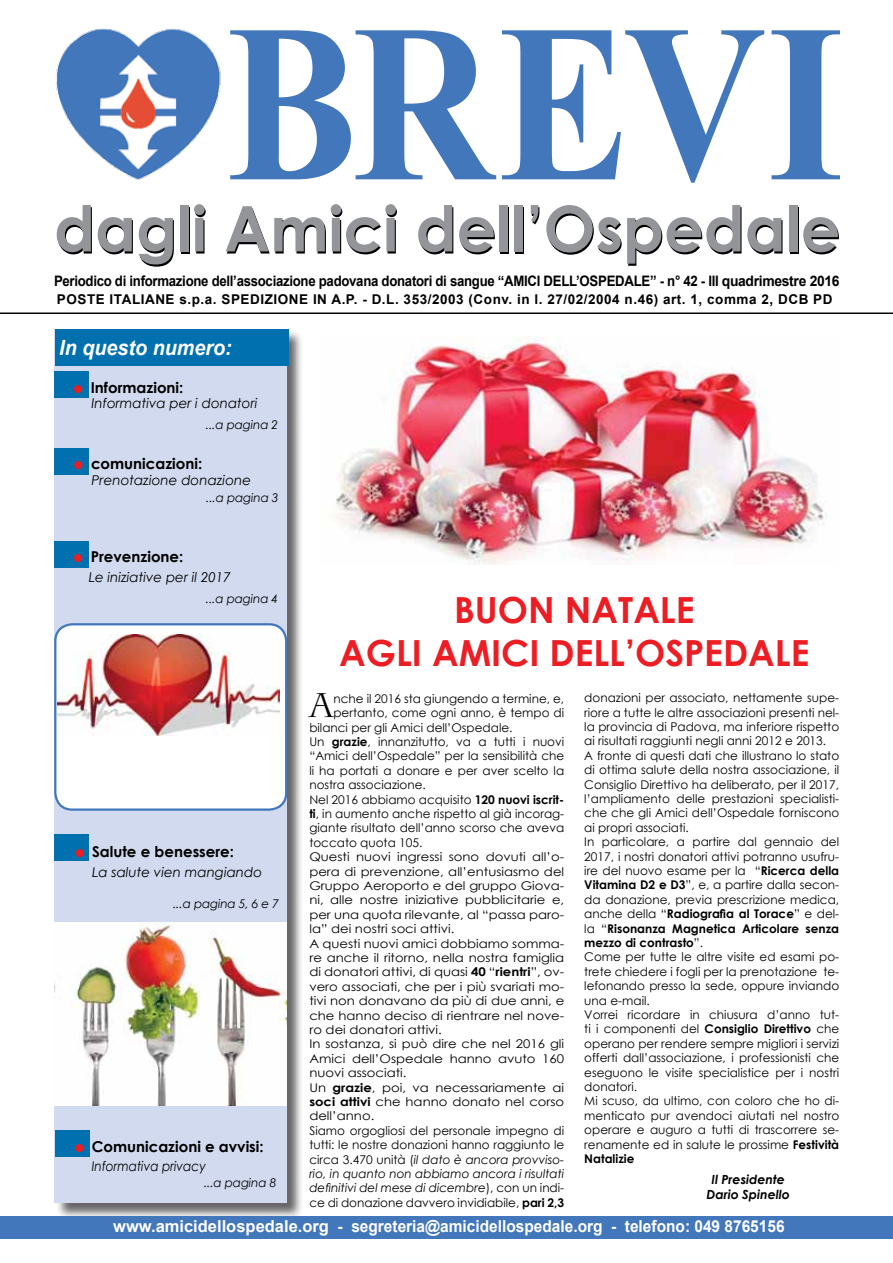
<style>
.page{position:relative;width:893px;height:1263px;background:#fff}
.page>*{position:absolute;margin:0;border:0;box-sizing:border-box;transform-origin:0 0}
.t1{font:700 225px "Times New Roman";letter-spacing:-.01em;color:#4277bc;scale:.88 1}
.t2{font:700 63px "Century Gothic";color:#000}
.t3{font:700 36px/43.2px "Century Gothic";color:#ed1d24;text-align:center}
.t4{font:34.05px "Charlemagne Std";color:#000}
.t5{font:italic 700 21px "Arial";color:#fff;scale:.94 1}
.t6{font:700 16.5px "Arial";color:#fff}
.t7{font:700 15px "Century Gothic";color:#000}
.t8{font:700 14.4px "Arial";letter-spacing:-.02em;color:#000;scale:.91 1}
.t9{font:700 13.5px "Arial";letter-spacing:.04em;color:#000}
.t10{font:italic 13.5px "Century Gothic";color:#000}
.t11{font:italic 13.5px "Century Gothic";color:#000;scale:.9 1}
.t12{font:italic 700 12.6px/15.1px "Century Gothic";color:#000;text-align:center}
.t13{font:12px/14.4px "Century Gothic";color:#000}
.t14{font:12px "Century Gothic";color:#000;scale:1.1 1}
.t15{font:italic 12px "Century Gothic";color:#000}
.s1{color:#939598}
.s2{font-size:27px;color:#ed1d24}
.s3{font-weight:700}
.s4{font-style:normal}
</style>
<div class="page">
<img style="left:55px;top:28px;width:166px;height:152px">
<hr style="left:0;top:312px;width:893px;height:2px;background:#000">
<div style="left:55px;top:330px;width:249px;height:890px;background:#000;opacity:.6"></div>
<div style="left:55px;top:329px;width:232px;height:874px;background:#d2daef"></div>
<div style="left:55px;top:329px;width:234px;height:37px;background:#0071ae"></div>
<div style="left:55px;top:624px;width:231px;height:186px;background:#fff;border-radius:17px"></div>
<img style="left:58px;top:634px;width:222px;height:101px">
<div style="left:54px;top:623px;width:233px;height:188px;border:2px solid #4277bc;border-radius:17px"></div>
<div style="left:54px;top:448px;width:34px;height:27px;background:#0071ae"></div>
<div style="left:54px;top:541px;width:34px;height:26px;background:#0071ae"></div>
<div style="left:54px;top:371px;width:34px;height:26px;background:#0071ae"></div>
<div style="left:55px;top:1130px;width:34px;height:27px;background:#0071ae"></div>
<div style="left:0;top:1216px;width:893px;height:23px;background:#4277bc"></div>
<div style="left:55px;top:834px;width:34px;height:27px;background:#0071ae"></div>
<img style="left:55px;top:923px;width:232px;height:183px">
<img style="left:333px;top:336px;width:493px;height:229px">
<h1 class="t1" style="left:226px;top:-52px;width:704px">BREVI</h1>
<h2 class="t2" style="left:54px;top:183px;width:789px"><span class="s1">dagli a</span>mici dell’ospedale</h2>
<p class="t8" style="left:54px;top:271px;width:865px">Periodico di informazione dell’associazione padovana donatori di sangue “AMICI DELL’OSPEDALE” - n° 42 - III quadrimestre 2016</p>
<p class="t9" style="left:57px;top:290px;width:11px">pos</p>
<p class="t9" style="left:87px;top:290px;width:44px">te italia</p>
<p class="t9" style="left:155px;top:290px;width:76px">ne s.p.a. spedi</p>
<p class="t9" style="left:265px;top:290px;width:559px">zione in a.p. - d.l. 353/2003 (conv. in l. 27/02/2004 n.46) art. 1, comma 2, dc b pd</p>
<h3 class="t5" style="left:59px;top:334px;width:185px">In questo numero:</h3>
<p class="t7" style="left:70px;top:376px;width:115px"><span class="s2">•</span> Informazioni:</p>
<p class="t10" style="left:91px;top:393px;width:167px">Informativa per i donatori</p>
<p class="t15" style="left:206px;top:416px;width:74px">...a pagina 2</p>
<p class="t7" style="left:71px;top:452px;width:133px"><span class="s2">•</span> comunicazioni:</p>
<p class="t10" style="left:92px;top:470px;width:161px">Prenotazione donazione</p>
<p class="t7" style="left:70px;top:545px;width:115px"><span class="s2">•</span> Prevenzione:</p>
<p class="t15" style="left:206px;top:489px;width:74px">...a pagina 3</p>
<p class="t10" style="left:89px;top:568px;width:144px">Le iniziative per il 2017</p>
<p class="t15" style="left:206px;top:590px;width:74px">...a pagina 4</p>
<p class="t7" style="left:72px;top:840px;width:164px"><span class="s2">•</span> Salute e benessere:</p>
<p class="t10" style="left:92px;top:862px;width:172px">La salute vien mangiando</p>
<p class="t15" style="left:173px;top:895px;width:107px">...a pagina 5, 6 e 7</p>
<p class="t7" style="left:71px;top:1135px;width:194px"><span class="s2">•</span> Comunicazioni e avvisi:</p>
<p class="t11" style="left:92px;top:1156px;width:128px">Informativa privacy</p>
<p class="t15" style="left:204px;top:1174px;width:74px">...a pagina 8</p>
<h3 class="t3" style="left:339px;top:586px;width:472px">Buon natale<br>agli amici dell’ospedale</h3>
<h3 class="t4" style="left:309px;top:686px;width:26px">A</h3>
<p class="t13" style="left:333px;top:691px;width:232px">nche il 2016 sta giungendo a termine, e,</p>
<p class="t13" style="left:333px;top:705px;width:232px">pertanto, come ogni anno, è tempo di</p>
<p class="t13" style="left:309px;top:720px;width:205px">bilanci per gli Amici dell’Ospedale.</p>
<p class="t13" style="left:309px;top:734px;width:256px">Un <span class="s3">grazie</span>, innanzitutto, va a tutti i nuovi</p>
<p class="t13" style="left:309px;top:749px;width:256px">“Amici dell’Ospedale” per la sensibilità che</p>
<p class="t13" style="left:309px;top:763px;width:256px">li ha portati a donare e per aver scelto la</p>
<p class="t13" style="left:309px;top:777px;width:118px">nostra associazione.</p>
<p class="t13" style="left:309px;top:792px;width:256px">Nel 2016 abbiamo acquisito <span class="s3">120 nuovi iscrit-</span></p>
<p class="t13" style="left:309px;top:806px;width:256px"><span class="s3">ti</span>, in aumento anche rispetto al già incorag-</p>
<p class="t13" style="left:309px;top:821px;width:256px">giante risultato dell’anno scorso che aveva</p>
<p class="t13" style="left:309px;top:835px;width:115px">toccato quota 105.</p>
<p class="t14" style="left:309px;top:848px;width:233px">Questi nuovi ingressi sono dovuti all’o-</p>
<p class="t14" style="left:309px;top:863px;width:233px">pera di prevenzione, all’entusiasmo del</p>
<p class="t14" style="left:309px;top:877px;width:233px">Gruppo Aeroporto e del gruppo Giova-</p>
<p class="t14" style="left:309px;top:892px;width:233px">ni, alle nostre iniziative pubblicitarie e,</p>
<p class="t14" style="left:309px;top:906px;width:233px">per una quota rilevante, al “passa paro-</p>
<p class="t14" style="left:309px;top:920px;width:133px">la” dei nostri soci attivi.</p>
<p class="t14" style="left:309px;top:935px;width:233px">A questi nuovi amici dobbiamo somma-</p>
<p class="t14" style="left:309px;top:949px;width:233px">re anche il ritorno, nella nostra famiglia</p>
<p class="t14" style="left:309px;top:964px;width:233px">di donatori attivi, di quasi <span class="s3">40</span> “<span class="s3">rientri</span>”, ov-</p>
<p class="t14" style="left:309px;top:978px;width:233px">vero associati, che per i più svariati mo-</p>
<p class="t14" style="left:309px;top:992px;width:233px">tivi non donavano da più di due anni, e</p>
<p class="t14" style="left:309px;top:1007px;width:233px">che hanno deciso di rientrare nel nove-</p>
<p class="t14" style="left:309px;top:1021px;width:122px">ro dei donatori attivi.</p>
<p class="t14" style="left:309px;top:1036px;width:233px">In sostanza, si può dire che nel 2016 gli</p>
<p class="t14" style="left:309px;top:1050px;width:233px">Amici dell’Ospedale hanno avuto 160</p>
<p class="t14" style="left:309px;top:1064px;width:90px">nuovi associati.</p>
<p class="t14" style="left:309px;top:1079px;width:233px">Un <span class="s3">grazie</span>, poi, va necessariamente ai</p>
<p class="t14" style="left:309px;top:1093px;width:233px"><span class="s3">soci attivi</span> che hanno donato nel corso</p>
<p class="t14" style="left:309px;top:1108px;width:61px">dell’anno.</p>
<p class="t13" style="left:309px;top:1123px;width:256px">Siamo orgogliosi del personale impegno di</p>
<p class="t13" style="left:309px;top:1137px;width:256px">tutti: le nostre donazioni hanno raggiunto le</p>
<p class="t15" style="left:309px;top:1151px;width:256px"><span class="s4">circa 3.470 unità (</span>il dato è ancora provviso-</p>
<p class="t15" style="left:309px;top:1165px;width:256px">rio, in quanto non abbiamo ancora i risultati</p>
<p class="t15" style="left:309px;top:1180px;width:256px">definitivi del mese di dicembre<span class="s4">), con un indi-</span></p>
<p class="t13" style="left:309px;top:1195px;width:256px">ce di donazione davvero invidiabile, <span class="s3">pari 2,3</span></p>
<p class="t13" style="left:584px;top:690px;width:256px">donazioni per associato, nettamente supe&shy;riore a tutte le altre associazioni presenti nel&shy;la provincia di Padova, ma inferiore rispetto ai risultati raggiunti negli anni 2012 e 2013.<br>A fronte di questi dati che illustrano lo stato di ottima salute della nostra associazione, il Consiglio Direttivo ha deliberato, per il 2017, l’ampliamento delle prestazioni specialisti&shy;che che gli Amici dell’Ospedale forniscono ai propri associati.<br>In particolare, a partire dal gennaio del 2017, i nostri donatori attivi potranno usufru&shy;ire del nuovo esame per la “<span class="s3">Ricerca della Vitamina D2 e D3</span>”, e, a partire dalla secon&shy;da donazione, previa prescrizione medica, anche della “<span class="s3">Radiografia al Torace</span>” e del&shy;la “<span class="s3">Risonanza Magnetica Articolare senza mezzo di contrasto</span>”.<br>Come per tutte le altre visite ed esami po&shy;trete chiedere i fogli per la prenotazione te&shy;lefonando presso la sede, oppure inviando una e-mail.<br>Vorrei ricordare in chiusura d’anno tut&shy;ti i componenti del <span class="s3">Consiglio Direttivo</span> che operano per rendere sempre migliori i servizi offerti dall’associazione, i professionisti che eseguono le visite specialistice per i nostri donatori.<br>Mi scuso, da ultimo, con coloro che ho di&shy;menticato pur avendoci aiutati nel nostro operare e auguro a tutti di trascorrere se&shy;renamente ed in salute le prossime <span class="s3">Festività Natalizie</span></p>
<p class="t12" style="left:707px;top:1171px;width:85px">Il Presidente<br>Dario Spinello</p>
<h3 class="t6" style="left:113px;top:1215px;width:673px">www.amicidellospedale.org - segreteria@amicidellospedale.org - telefono: 049 8765156</h3>
</div>
